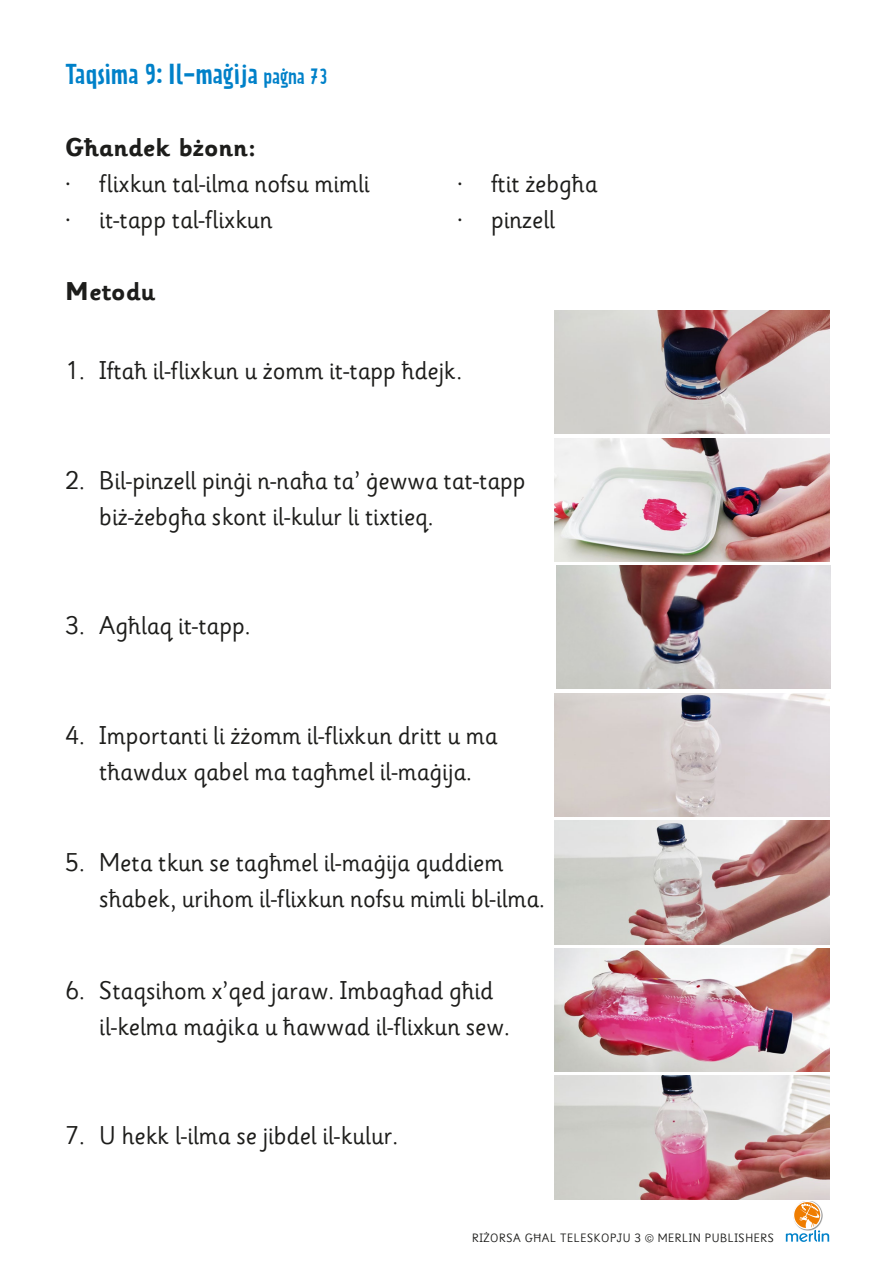
<style>
.page{position:relative;width:893px;height:1263px;background:#fff}
.page>*{position:absolute;margin:0;border:0;box-sizing:border-box;transform-origin:0 0}
.t1{font:25.5px/36px "Sassoon Infant Rg Pro";color:#1d1d1b}
.t2{font:25.5px "Prater Sans Pro";letter-spacing:-.02em;color:#0081c9}
.t3{font:700 25.5px "Sassoon Infant Rg Pro";color:#1d1d1b}
.t4{font:12px "Sassoon Infant Rg Pro";letter-spacing:.05em;color:#1d1d1b}
.s1{font-size:19.5px}
</style>
<div class="page">
<img style="left:555px;top:310px;width:274px;height:124px">
<img style="left:555px;top:438px;width:274px;height:123px">
<img style="left:556px;top:566px;width:275px;height:123px">
<img style="left:555px;top:693px;width:274px;height:123px">
<img style="left:555px;top:821px;width:274px;height:123px">
<img style="left:555px;top:948px;width:274px;height:123px">
<img style="left:555px;top:1076px;width:274px;height:123px">
<svg style="left:794px;top:1201px;width:27px;height:28px"></svg>
<div style="left:793px;top:1201px;width:28px;height:28px;border:1px solid #fff;border-radius:50%"></div>
<svg style="left:786px;top:1204px;width:43px;height:38px"></svg>
<p class="t2" style="left:65px;top:58px;width:264px">Taqsima 9: Il-maġija <span class="s1">paġna 73</span></p>
<p class="t3" style="left:65px;top:133px;width:192px">Għandek bżonn:</p>
<p class="t1" style="left:65px;top:167px;width:306px">· flixkun tal-ilma nofsu mimli · it-tapp tal-flixkun</p>
<p class="t1" style="left:457px;top:167px;width:142px">· ftit żebgħa · pinzell</p>
<p class="t3" style="left:65px;top:277px;width:91px">Metodu</p>
<p class="t1" style="left:65px;top:353px;width:398px">1. Iftaħ il-flixkun u żomm it-tapp ħdejk.</p>
<p class="t1" style="left:99px;top:463px;width:428px;text-indent:-34px">2. Bil-pinzell pinġi n-naħa ta’ ġewwa tat-tapp biż-żebgħa skont il-kulur li tixtieq.</p>
<p class="t1" style="left:65px;top:608px;width:187px">3. Agħlaq it-tapp.</p>
<p class="t1" style="left:65px;top:718px;width:434px;text-align:center">4. Importanti li żżomm il-flixkun dritt u ma tħawdux qabel ma tagħmel il-maġija.</p>
<p class="t1" style="left:99px;top:845px;width:447px;text-indent:-34px">5. Meta tkun se tagħmel il-maġija quddiem sħabek, urihom il-flixkun nofsu mimli bl-ilma.</p>
<p class="t1" style="left:99px;top:973px;width:412px;text-indent:-34px">6. Staqsihom x’qed jaraw. Imbagħad għid il-kelma maġika u ħawwad il-flixkun sew.</p>
<p class="t1" style="left:65px;top:1119px;width:334px">7. U hekk l-ilma se jibdel il-kulur.</p>
<p class="t4" style="left:472px;top:1231px;width:303px">RIŻORSA GĦAL TELESKOPJU 3 © MERLIN PUBLISHERS</p>
</div>
